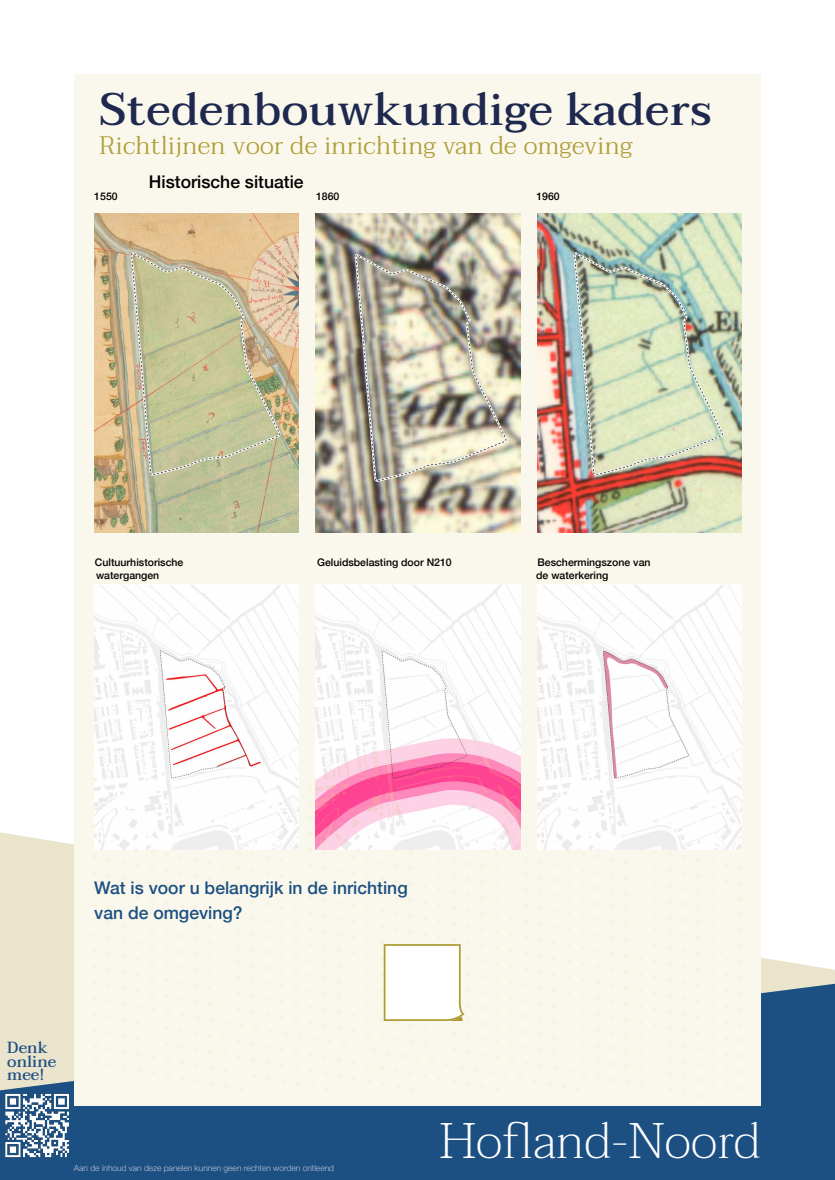
<style>
.page{position:relative;width:835px;height:1180px;background:#fff}
.page>*{position:absolute;margin:0;border:0;box-sizing:border-box;transform-origin:0 0}
.t1{font:200 49.7px "Taviraj";color:#fff}
.t2{font:500 45.5px "Taviraj";letter-spacing:.01em;color:#1f294f}
.t3{font:300 25.2px "Taviraj";letter-spacing:.01em;color:#ae9d36}
.t4{font:500 17.5px/25.2px "Helvetica Neue";color:#1c5082}
.t5{font:500 17.5px "Helvetica Neue";color:#000}
.t6{font:500 16.1px/13.6px "Taviraj";color:#1c5082}
.t7{font:500 10.5px "Helvetica Neue";color:#000}
.t8{font:300 8.4px "Helvetica Neue";color:#bec2d7}
</style>
<div class="page">
<svg style="left:0;top:832px;width:834px;height:151px;fill:#eae4cd"></svg>
<svg style="left:0;top:983px;width:834px;height:197px;background:#34618b"></svg>
<div style="left:74px;top:74px;width:686px;height:1031px;background:#faf8ec"></div>
<svg style="left:103px;top:822px;width:634px;height:28px"></svg>
<img style="left:537px;top:213px;width:204px;height:320px">
<img style="left:94px;top:585px;width:205px;height:264px">
<img style="left:315px;top:585px;width:205px;height:264px">
<img style="left:537px;top:585px;width:204px;height:264px">
<svg style="left:383px;top:944px;width:82px;height:77px;background:#f7f5ec"></svg>
<img style="left:0;top:1085px;width:78px;height:81px">
<img style="left:94px;top:213px;width:205px;height:320px">
<img style="left:315px;top:213px;width:205px;height:319px">
<h2 class="t2" style="left:99px;top:73px;width:614px">Stedenbouwkundige kaders</h2>
<h3 class="t3" style="left:99px;top:126px;width:534px">Richtlijnen voor de inrichting van de omgeving</h3>
<h3 class="t5" style="left:149px;top:168px;width:156px">Historische situatie</h3>
<p class="t7" style="left:94px;top:188px;width:25px">1550</p>
<p class="t7" style="left:316px;top:188px;width:25px">1860</p>
<p class="t7" style="left:536px;top:188px;width:25px">1960</p>
<p class="t7" style="left:95px;top:554px;width:90px">Cultuurhistorische</p>
<p class="t7" style="left:317px;top:554px;width:136px">Geluidsbelasting door N210</p>
<p class="t7" style="left:537px;top:554px;width:115px">Beschermingszone van</p>
<p class="t7" style="left:96px;top:566px;width:65px">watergangen</p>
<p class="t7" style="left:536px;top:566px;width:74px">de waterkering</p>
<h3 class="t4" style="left:94px;top:873px;width:315px">Wat is voor u belangrijk in de inrichting van de omgeving?</h3>
<h3 class="t6" style="left:7px;top:1041px;width:51px">Denk online mee!</h3>
<p class="t8" style="left:74px;top:1161px;width:261px">Aan de inhoud van deze panelen kunnen geen rechten worden ontleend</p>
<h1 class="t1" style="left:439px;top:1102px;width:323px">Hofland-Noord</h1>
</div>
